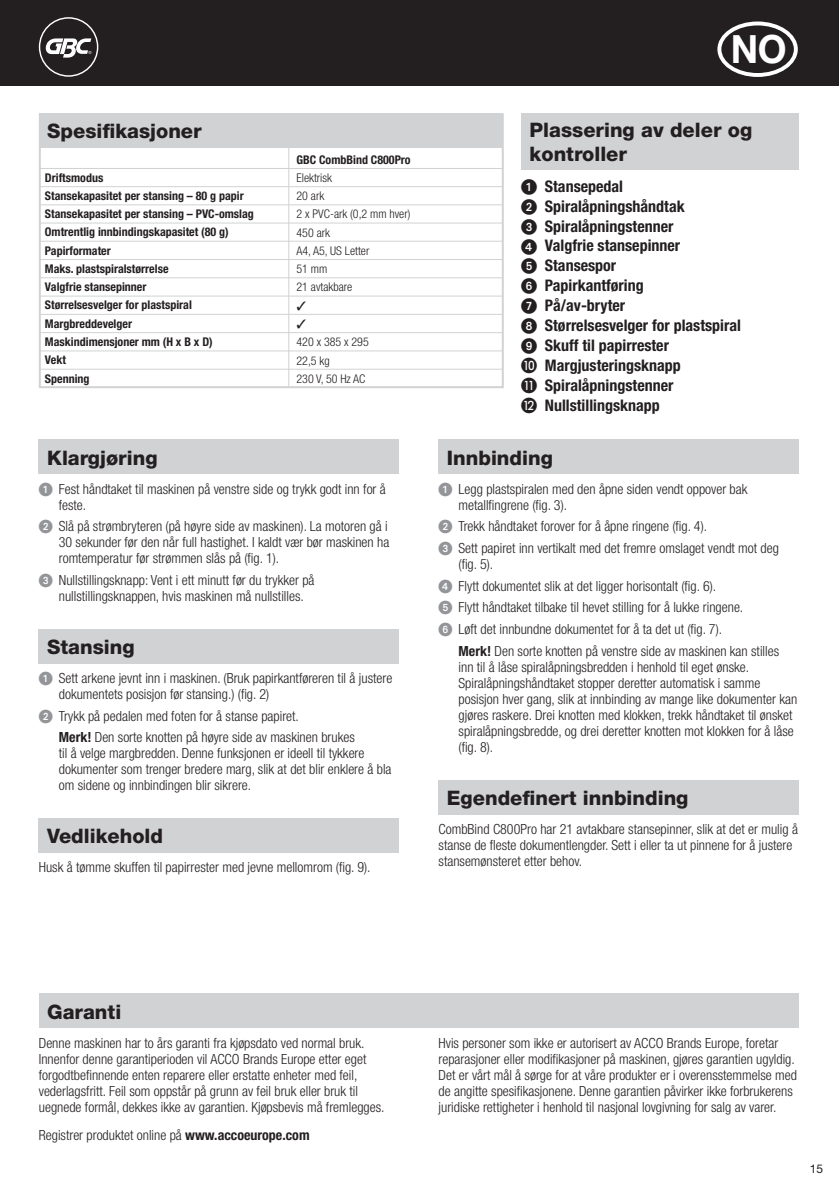
<style>
.page{position:relative;width:839px;height:1191px;background:#fff}
.page>*{position:absolute;margin:0;border:0;box-sizing:border-box;transform-origin:0 0}
.t1{font:700 39px "Helvetica Neue";color:#fff;scale:.95 1}
.t2{font:800 20px/24px "Helvetica Neue";color:#231f20}
.t3{font:700 condensed 16px/20px "Helvetica Neue";color:#231f20}
.t4{font:300 condensed 14px/16px "Helvetica Neue";color:#231f20}
.t5{font:700 condensed 12px/18.2px "Helvetica Neue";color:#231f20}
.t6{font:300 condensed 12px/18.2px "Helvetica Neue";color:#231f20}
.t7{font:12px "Helvetica Neue";color:#231f20}
.s1{font-family:"European Pi One";font-weight:400;font-stretch:normal;color:#939598}
.s2{font-weight:700}
.s3{font-family:"European Pi One";font-weight:400;font-stretch:normal}
</style>
<div class="page">
<div style="left:0;top:0;width:839px;height:85px;background:#231f20"></div>
<svg style="left:39px;top:17px;width:59px;height:60px"></svg>
<div style="left:521px;top:114px;width:277px;height:56px;background:#d1d2d4"></div>
<div style="left:39px;top:440px;width:360px;height:34px;background:#d1d2d4"></div>
<div style="left:39px;top:629px;width:360px;height:34px;background:#d1d2d4"></div>
<div style="left:439px;top:440px;width:360px;height:34px;background:#d1d2d4"></div>
<div style="left:439px;top:780px;width:360px;height:34px;background:#d1d2d4"></div>
<div style="left:39px;top:819px;width:360px;height:34px;background:#d1d2d4"></div>
<div style="left:39px;top:114px;width:465px;height:274px;border:2px solid #d1d2d4"></div>
<div style="left:39px;top:114px;width:464px;height:34px;background:#d1d2d4"></div>
<hr style="left:288px;top:142px;width:1px;height:246px;background:#d1d2d4">
<hr style="left:40px;top:186px;width:462px;height:1px;background:#d1d2d4">
<hr style="left:40px;top:168px;width:462px;height:1px;background:#d1d2d4">
<hr style="left:40px;top:223px;width:462px;height:1px;background:#d1d2d4">
<hr style="left:40px;top:204px;width:462px;height:1px;background:#d1d2d4">
<hr style="left:40px;top:241px;width:462px;height:1px;background:#d1d2d4">
<hr style="left:40px;top:259px;width:462px;height:1px;background:#d1d2d4">
<hr style="left:40px;top:277px;width:462px;height:1px;background:#d1d2d4">
<hr style="left:40px;top:296px;width:462px;height:1px;background:#d1d2d4">
<hr style="left:40px;top:332px;width:462px;height:1px;background:#d1d2d4">
<hr style="left:40px;top:314px;width:462px;height:1px;background:#d1d2d4">
<hr style="left:40px;top:350px;width:462px;height:1px;background:#d1d2d4">
<hr style="left:40px;top:369px;width:462px;height:1px;background:#d1d2d4">
<div style="left:39px;top:994px;width:760px;height:34px;background:#d1d2d4"></div>
<h2 class="t2" style="left:47px;top:119px;width:156px">Spesifikasjoner</h2>
<p class="t5" style="left:45px;top:168px;width:210px">Driftsmodus<br>Stansekapasitet per stansing – 80 g papir<br>Stansekapasitet per stansing – PVC-omslag<br>Omtrentlig innbindingskapasitet (80 g)<br>Papirformater<br>Maks. plastspiralstørrelse<br>Valgfrie stansepinner<br>Størrelsesvelger for plastspiral<br>Margbreddevelger<br>Maskindimensjoner mm (H x B x D)<br>Vekt<br>Spenning</p>
<p class="t5" style="left:296px;top:150px;width:116px">GBC CombBind C800Pro</p>
<p class="t6" style="left:296px;top:168px;width:115px">Elektrisk<br>20 ark<br>2 x PVC-ark (0,2 mm hver)<br>450 ark<br>A4, A5, US Letter<br>51 mm<br>21 avtakbare</p>
<p class="t6" style="left:296px;top:333px;width:74px">420 x 385 x 295<br>22,5 kg<br>230 V, 50 Hz AC</p>
<h2 class="t2" style="left:47px;top:445px;width:112px">Klargjøring</h2>
<p class="t4" style="left:59px;top:480px;width:328px;text-indent:-20px"><span class="s1">1</span> Fest håndtaket til maskinen på venstre side og trykk godt inn for å feste.</p>
<p class="t4" style="left:59px;top:518px;width:332px;text-align:justify;text-indent:-20px"><span class="s1">2</span> Slå på strømbryteren (på høyre side av maskinen). La motoren gå i 30 sekunder før den når full hastighet. I kaldt vær bør maskinen ha romtemperatur før strømmen slås på (fig. 1).</p>
<p class="t4" style="left:59px;top:572px;width:257px;text-indent:-20px"><span class="s1">3</span> Nullstillingsknapp: Vent i ett minutt før du trykker på nullstillingsknappen, hvis maskinen må nullstilles.</p>
<h2 class="t2" style="left:47px;top:635px;width:89px">Stansing</h2>
<p class="t4" style="left:59px;top:670px;width:335px;text-indent:-20px"><span class="s1">1</span> Sett arkene jevnt inn i maskinen. (Bruk papirkantføreren til å justere dokumentets posisjon før stansing.) (fig. 2)</p>
<p class="t4" style="left:59px;top:705px;width:297px;line-height:21.6px;text-indent:-20px"><span class="s1">2</span> Trykk på pedalen med foten for å stanse papiret.<br><span class="s2">Merk!</span> Den sorte knotten på høyre side av maskinen brukes</p>
<p class="t4" style="left:59px;top:745px;width:334px">til å velge margbredden. Denne funksjonen er ideell til tykkere dokumenter som trenger bredere marg, slik at det blir enklere å bla om sidene og innbindingen blir sikrere.</p>
<h2 class="t2" style="left:47px;top:824px;width:117px">Vedlikehold</h2>
<p class="t4" style="left:39px;top:859px;width:333px">Husk å tømme skuffen til papirrester med jevne mellomrom (fig. 9).</p>
<h1 class="t1" style="left:717px;top:25px;width:88px">□N O</h1>
<h2 class="t2" style="left:530px;top:118px;width:224px">Plassering av deler og kontroller</h2>
<p class="t3" style="left:521px;top:176px;width:221px"><span class="s3">1</span> Stansepedal<br><span class="s3">2</span> Spiralåpningshåndtak<br><span class="s3">3</span> Spiralåpningstenner<br><span class="s3">4</span> Valgfrie stansepinner<br><span class="s3">5</span> Stansespor<br><span class="s3">6</span> Papirkantføring<br><span class="s3">7</span> På/av-bryter<br><span class="s3">8</span> Størrelsesvelger for plastspiral<br><span class="s3">9</span> Skuff til papirrester<br><span class="s3">J</span> Margjusteringsknapp<br><span class="s3">K</span> Spiralåpningstenner<br><span class="s3">L</span> Nullstillingsknapp</p>
<h2 class="t2" style="left:447px;top:445px;width:107px">Innbinding</h2>
<p class="t4" style="left:459px;top:480px;width:290px;text-indent:-20px"><span class="s1">1</span> Legg plastspiralen med den åpne siden vendt oppover bak metallfingrene (fig. 3).</p>
<p class="t4" style="left:439px;top:515px;width:342px;line-height:21.6px"><span class="s1">2</span> Trekk håndtaket forover for å åpne ringene (fig. 4).<br><span class="s1">3</span> Sett papiret inn vertikalt med det fremre omslaget vendt mot deg</p>
<p class="t4" style="left:439px;top:553px;width:306px;line-height:21.6px;text-indent:20px">(fig. 5).<br><span class="s1">4</span> Flytt dokumentet slik at det ligger horisontalt (fig. 6).<br><span class="s1">5</span> Flytt håndtaket tilbake til hevet stilling for å lukke ringene.<br><span class="s1">6</span> Løft det innbundne dokumentet for å ta det ut (fig. 7).</p>
<p class="t4" style="left:459px;top:642px;width:340px"><span class="s2">Merk!</span> Den sorte knotten på venstre side av maskinen kan stilles inn til å låse spiralåpningsbredden i henhold til eget ønske.<br>Spiralåpningshåndtaket stopper deretter automatisk i samme posisjon hver gang, slik at innbinding av mange like dokumenter kan gjøres raskere. Drei knotten med klokken, trekk håndtaket til ønsket spiralåpningsbredde, og drei deretter knotten mot klokken for å låse (fig. 8).</p>
<h2 class="t2" style="left:447px;top:785px;width:243px">Egendefinert innbinding</h2>
<p class="t4" style="left:439px;top:820px;width:361px">CombBind C800Pro har 21 avtakbare stansepinner, slik at det er mulig å stanse de fleste dokumentlengder. Sett i eller ta ut pinnene for å justere stansemønsteret etter behov.</p>
<h2 class="t2" style="left:47px;top:999px;width:76px">Garanti</h2>
<p class="t4" style="left:39px;top:1034px;width:347px">Denne maskinen har to års garanti fra kjøpsdato ved normal bruk.<br>Innenfor denne garantiperioden vil ACCO Brands Europe etter eget forgodtbefinnende enten reparere eller erstatte enheter med feil, vederlagsfritt. Feil som oppstår på grunn av feil bruk eller bruk til uegnede formål, dekkes ikke av garantien. Kjøpsbevis må fremlegges.</p>
<p class="t4" style="left:439px;top:1034px;width:360px">Hvis personer som ikke er autorisert av ACCO Brands Europe, foretar reparasjoner eller modifikasjoner på maskinen, gjøres garantien ugyldig.<br>Det er vårt mål å sørge for at våre produkter er i overensstemmelse med de angitte spesifikasjonene. Denne garantien påvirker ikke forbrukerens juridiske rettigheter i henhold til nasjonal lovgivning for salg av varer.</p>
<p class="t4" style="left:39px;top:1127px;width:272px">Registrer produktet online på <span class="s2">www.accoeurope.com</span></p>
<p class="t7" style="left:810px;top:1161px;width:15px">15</p>
</div>
